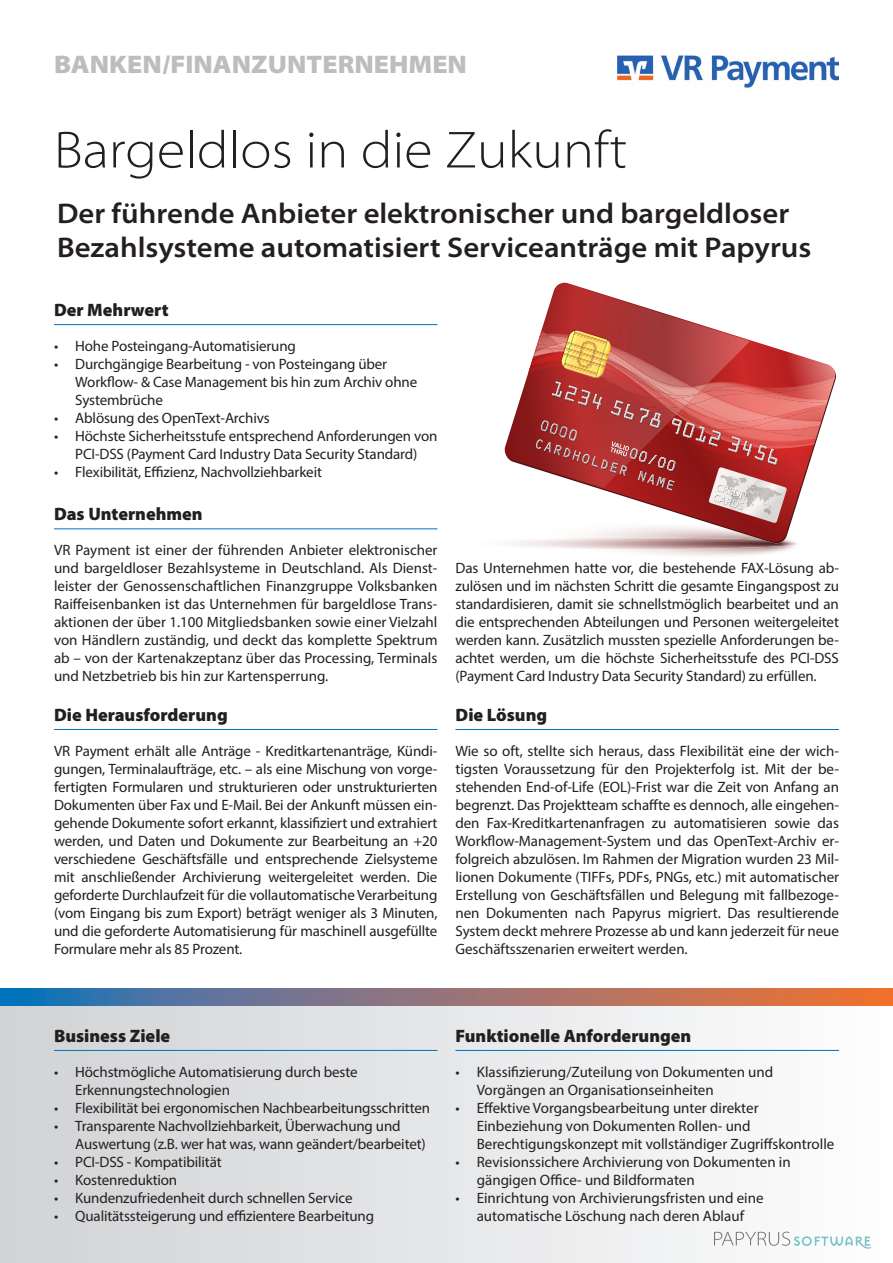
<style>
.page{position:relative;width:893px;height:1263px;background:#fff}
.page>*{position:absolute;margin:0;border:0;box-sizing:border-box;transform-origin:0 0}
.t1{font:300 semi-expanded 52.5px "Myriad Pro";color:#231f20}
.t2{font:600 semi-expanded 28.5px/34.2px "Myriad Pro";color:#231f20}
.t3{font:900 semi-expanded 25.5px "Myriad Pro";color:#bcbdc0}
.t4{font:900 18px "Myriad Pro";color:#231f20}
.t5{font:15px/18px "Myriad Pro";letter-spacing:-.01em;color:#231f20}
</style>
<div class="page">
<div style="left:0;top:1005px;width:893px;height:258px;background:linear-gradient(to right,#d0d2d4,#fdfefe)"></div>
<hr style="left:54px;top:324px;width:383px;height:1px;background:#0073bc">
<hr style="left:54px;top:528px;width:383px;height:1px;background:#0073bc">
<hr style="left:54px;top:729px;width:383px;height:1px;background:#0073bc">
<hr style="left:455px;top:729px;width:384px;height:1px;background:#0073bc">
<hr style="left:54px;top:1050px;width:383px;height:1px;background:#0073bc">
<hr style="left:455px;top:1050px;width:384px;height:1px;background:#0073bc">
<svg style="left:0;top:988px;width:893px;height:17px;background:#8e7378"></svg>
<svg style="left:714px;top:1231px;width:157px;height:18px"></svg>
<img style="left:617px;top:55px;width:222px;height:33px">
<img style="left:520px;top:545px;width:13px;height:2px">
<img style="left:534px;top:545px;width:264px;height:4px">
<svg style="left:513px;top:283px;width:322px;height:260px"></svg>
<img style="left:811px;top:445px;width:6px;height:9px">
<img style="left:787px;top:430px;width:30px;height:15px">
<img style="left:821px;top:418px;width:5px;height:3px">
<img style="left:787px;top:416px;width:39px;height:2px">
<svg style="left:814px;top:421px;width:8px;height:23px"></svg>
<img style="left:787px;top:418px;width:34px;height:12px">
<img style="left:828px;top:393px;width:7px;height:11px">
<img style="left:787px;top:377px;width:48px;height:16px">
<img style="left:828px;top:399px;width:6px;height:4px">
<img style="left:787px;top:380px;width:47px;height:19px">
<img style="left:787px;top:393px;width:41px;height:6px">
<img style="left:787px;top:394px;width:40px;height:22px">
<img style="left:505px;top:284px;width:245px;height:203px">
<svg style="left:530px;top:330px;width:257px;height:193px;background:#c1645f"></svg>
<h3 class="t3" style="left:54px;top:50px;width:414px">BANKEN/FINANZUNTERNEHMEN</h3>
<h1 class="t1" style="left:54px;top:121px;width:575px">Bargeldlos in die Zukunft</h1>
<h2 class="t2" style="left:57px;top:197px;width:756px">Der führende Anbieter elektronischer und bargeldloser<br>Bezahlsysteme automatisiert Serviceanträge mit Papyrus</h2>
<p class="t4" style="left:54px;top:299px;width:116px">Der Mehrwert</p>
<p class="t5" style="left:54px;top:336px;width:243px">• Hohe Posteingang-Automatisierung</p>
<p class="t5" style="left:75px;top:354px;width:343px;text-indent:-21px">• Durchgängige Bearbeitung - von Posteingang über<br>Workflow- &amp; Case Management bis hin zum Archiv ohne<br>Systembrüche</p>
<p class="t5" style="left:54px;top:408px;width:217px">• Ablösung des OpenText-Archivs</p>
<p class="t5" style="left:54px;top:426px;width:385px;text-align:center">• Höchste Sicherheitsstufe entsprechend Anforderungen von<br>PCI-DSS (Payment Card Industry Data Security Standard)</p>
<p class="t5" style="left:54px;top:462px;width:269px">• Flexibilität, Effizienz, Nachvollziehbarkeit</p>
<p class="t4" style="left:54px;top:504px;width:150px">Das Unternehmen</p>
<p class="t5" style="left:54px;top:541px;width:385px;text-align:justify">VR Payment ist einer der führenden Anbieter elektronischer und bargeldloser Bezahlsysteme in Deutschland. Als Dienst&shy;leister der Genossenschaftlichen Finanzgruppe Volksbanken Raiffeisenbanken ist das Unternehmen für bargeldlose Trans&shy;aktionen der über 1.100 Mitgliedsbanken sowie einer Vielzahl von Händlern zuständig, und deckt das komplette Spektrum ab – von der Kartenakzeptanz über das Processing, Terminals und Netzbetrieb bis hin zur Kartensperrung.</p>
<p class="t4" style="left:54px;top:704px;width:175px">Die Herausforderung</p>
<p class="t5" style="left:54px;top:741px;width:385px;text-align:justify">VR Payment erhält alle Anträge - Kreditkartenanträge, Kündi&shy;gungen, Terminalaufträge, etc. – als eine Mischung von vorge&shy;fertigten Formularen und strukturieren oder unstrukturierten Dokumenten über Fax und E-Mail. Bei der Ankunft müssen ein&shy;gehende Dokumente sofort erkannt, klassifiziert und extrahiert werden, und Daten und Dokumente zur Bearbeitung an +20 verschiedene Geschäftsfälle und entsprechende Zielsysteme mit anschließender Archivierung weitergeleitet werden. Die geforderte Durchlaufzeit für die vollautomatische Verarbeitung (vom Eingang bis zum Export) beträgt weniger als 3 Minuten, und die geforderte Automatisierung für maschinell ausgefüllte Formulare mehr als 85 Prozent.</p>
<p class="t5" style="left:455px;top:559px;width:385px;text-align:justify">Das Unternehmen hatte vor, die bestehende FAX-Lösung ab&shy;zulösen und im nächsten Schritt die gesamte Eingangspost zu standardisieren, damit sie schnellstmöglich bearbeitet und an die entsprechenden Abteilungen und Personen weitergeleitet werden kann. Zusätzlich mussten spezielle Anforderungen be&shy;achtet werden, um die höchste Sicherheitsstufe des PCI-DSS (Payment Card Industry Data Security Standard) zu erfüllen.</p>
<p class="t4" style="left:455px;top:704px;width:93px">Die Lösung</p>
<p class="t5" style="left:455px;top:741px;width:385px;text-align:justify">Wie so oft, stellte sich heraus, dass Flexibilität eine der wich&shy;tigsten Voraussetzung für den Projekterfolg ist. Mit der be&shy;stehenden End-of-Life (EOL)-Frist war die Zeit von Anfang an begrenzt. Das Projektteam schaffte es dennoch, alle eingehen&shy;den Fax-Kreditkartenanfragen zu automatisieren sowie das Workflow-Management-System und das OpenText-Archiv er&shy;folgreich abzulösen. Im Rahmen der Migration wurden 23 Mil&shy;lionen Dokumente (TIFFs, PDFs, PNGs, etc.) mit automatischer Erstellung von Geschäftsfällen und Belegung mit fallbezoge&shy;nen Dokumenten nach Papyrus migriert. Das resultierende System deckt mehrere Prozesse ab und kann jederzeit für neue Geschäftsszenarien erweitert werden.</p>
<p class="t4" style="left:54px;top:1025px;width:118px">Business Ziele</p>
<p class="t5" style="left:75px;top:1062px;width:284px;text-indent:-21px">• Höchstmögliche Automatisierung durch beste<br>Erkennungstechnologien</p>
<p class="t5" style="left:54px;top:1098px;width:378px">• Flexibilität bei ergonomischen Nachbearbeitungsschritten</p>
<p class="t5" style="left:75px;top:1116px;width:352px;text-indent:-21px">• Transparente Nachvollziehbarkeit, Überwachung und<br>Auswertung (z.B. wer hat was, wann geändert/bearbeitet)</p>
<p class="t5" style="left:54px;top:1152px;width:169px">• PCI-DSS - Kompatibilität</p>
<p class="t5" style="left:54px;top:1170px;width:125px">• Kostenreduktion</p>
<p class="t5" style="left:54px;top:1188px;width:300px">• Kundenzufriedenheit durch schnellen Service</p>
<p class="t5" style="left:54px;top:1206px;width:322px">• Qualitätssteigerung und effizientere Bearbeitung</p>
<p class="t4" style="left:455px;top:1025px;width:237px">Funktionelle Anforderungen</p>
<p class="t5" style="left:477px;top:1062px;width:298px;text-indent:-21px">• Klassifizierung/Zuteilung von Dokumenten und<br>Vorgängen an Organisationseinheiten</p>
<p class="t5" style="left:477px;top:1098px;width:359px;text-indent:-21px">• Effektive Vorgangsbearbeitung unter direkter<br>Einbeziehung von Dokumenten Rollen- und<br>Berechtigungskonzept mit vollständiger Zugriffskontrolle</p>
<p class="t5" style="left:477px;top:1152px;width:315px;text-indent:-21px">• Revisionssichere Archivierung von Dokumenten in gängigen Office- und Bildformaten</p>
<p class="t5" style="left:455px;top:1188px;width:310px;text-align:center">• Einrichtung von Archivierungsfristen und eine automatische Löschung nach deren Ablauf</p>
</div>
